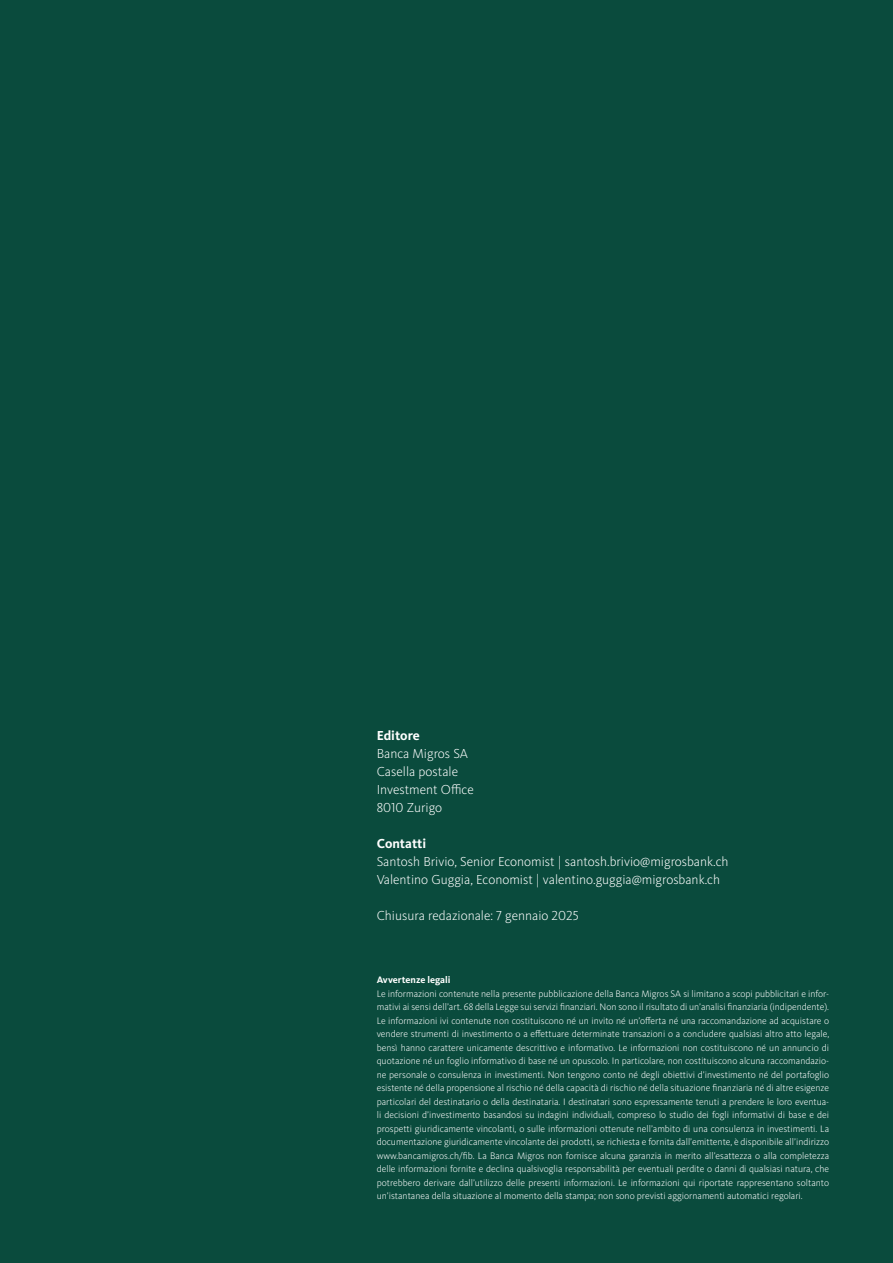
<style>
.page{position:relative;width:893px;height:1263px;background:#0a4b3d}
.page>*{position:absolute;margin:0;border:0;box-sizing:border-box;transform-origin:0 0}
.t1{font:300 13.5px/18px "Migrosbank Kievit";color:#fff}
.t2{font:700 13.5px "Migrosbank Kievit";color:#fff}
.t3{font:300 9.75px/13.5px "Migrosbank Kievit";color:#fff;text-align:justify}
.t4{font:700 9.75px "Migrosbank Kievit";color:#fff}
</style>
<div class="page">
<h1 class="t2" style="left:377px;top:727px;width:45px">Editore</h1>
<h1 class="t1" style="left:377px;top:745px;width:99px">Banca Migros SA<br>Casella postale<br>Investment Office<br>8010 Zurigo</h1>
<h1 class="t2" style="left:377px;top:835px;width:51px">Contatti</h1>
<h1 class="t1" style="left:377px;top:852px;width:353px">Santosh Brivio, Senior Economist | santosh.brivio@migrosbank.ch<br>Valentino Guggia, Economist | valentino.guggia@migrosbank.ch</h1>
<h1 class="t1" style="left:377px;top:906px;width:203px">Chiusura redazionale: 7 gennaio 2025</h1>
<p class="t4" style="left:377px;top:974px;width:75px">Avvertenze legali</p>
<p class="t3" style="left:377px;top:987px;width:454px">Le informazioni contenute nella presente pubblicazione della Banca Migros SA si limitano a scopi pubblicitari e infor&shy;mativi ai sensi dell’art. 68 della Legge sui servizi finanziari. Non sono il risultato di un’analisi finanziaria (indipendente).<br>Le informazioni ivi contenute non costituiscono né un invito né un’offerta né una raccomandazione ad acquistare o vendere strumenti di investimento o a effettuare determinate transazioni o a concludere qualsiasi altro atto legale, bensì hanno carattere unicamente descrittivo e informativo. Le informazioni non costituiscono né un annuncio di quotazione né un foglio informativo di base né un opuscolo. In particolare, non costituiscono alcuna raccomandazio&shy;ne personale o consulenza in investimenti. Non tengono conto né degli obiettivi d’investimento né del portafoglio esistente né della propensione al rischio né della capacità di rischio né della situazione finanziaria né di altre esigenze particolari del destinatario o della destinataria. I destinatari sono espressamente tenuti a prendere le loro eventua&shy;li decisioni d’investimento basandosi su indagini individuali, compreso lo studio dei fogli informativi di base e dei prospetti giuridicamente vincolanti, o sulle informazioni ottenute nell’ambito di una consulenza in investimenti. La documentazione giuridicamente vincolante dei prodotti, se richiesta e fornita dall’emittente, è disponibile all’indirizzo www.bancamigros.ch/fib. La Banca Migros non fornisce alcuna garanzia in merito all’esattezza o alla completezza delle informazioni fornite e declina qualsivoglia responsabilità per eventuali perdite o danni di qualsiasi natura, che potrebbero derivare dall’utilizzo delle presenti informazioni. Le informazioni qui riportate rappresentano soltanto un’istantanea della situazione al momento della stampa; non sono previsti aggiornamenti automatici regolari.</p>
</div>
